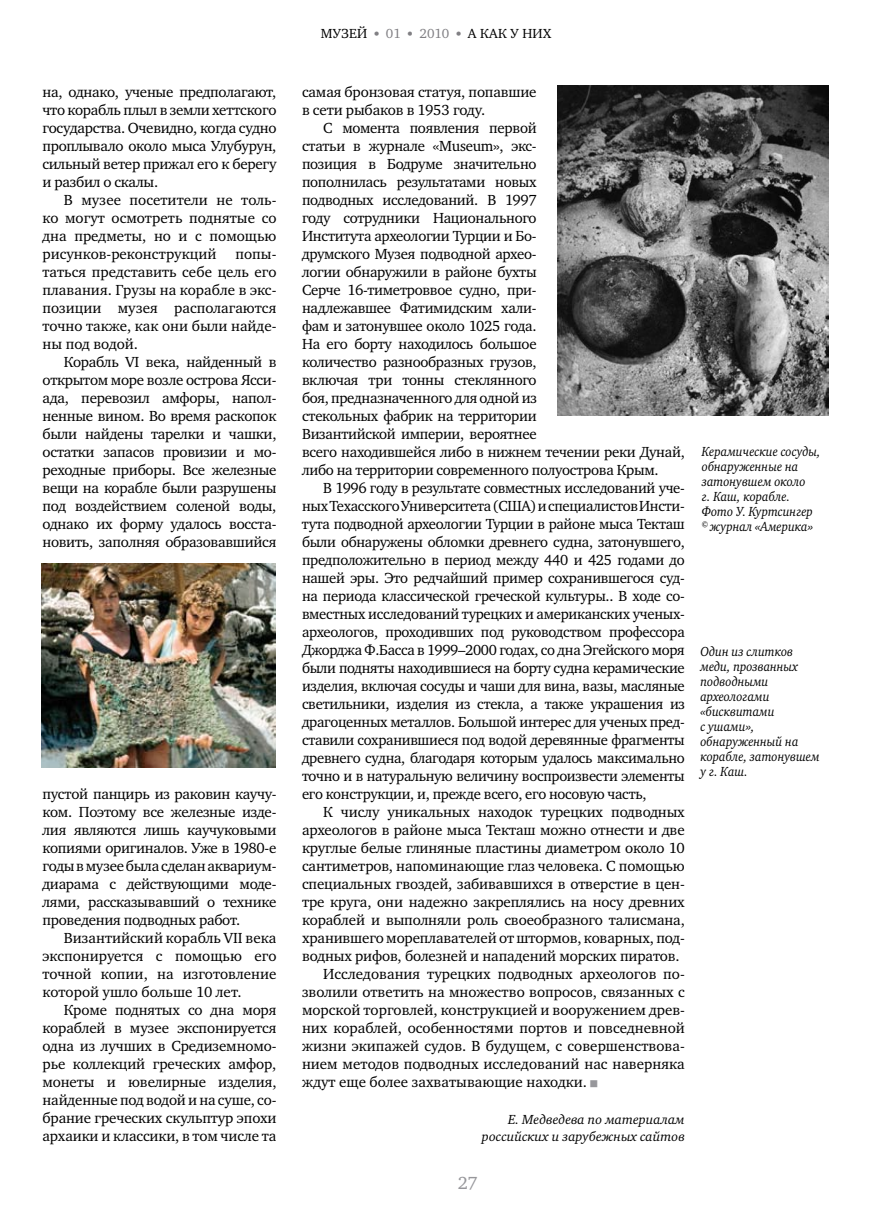
<style>
.page{position:relative;width:872px;height:1212px;background:#fff}
.page>*{position:absolute;margin:0;border:0;box-sizing:border-box;transform-origin:0 0}
.t1{font:18px "Charter C";color:#97979b}
.t2{font:15px/18px "Charter C";letter-spacing:-.01em;color:#000;text-align:justify}
.t3{font:italic 13.5px/15px "Charter C";color:#000;scale:.9 1}
.t4{font:italic 13.5px/16.5px "Charter C";color:#000;text-align:right}
.t5{font:13.5px "Charter C";color:#000}
.t6{font:13.5px "Charter C";letter-spacing:-.01em;color:#818084}
.s1{color:#97979b}
</style>
<div class="page">
<img style="left:42px;top:563px;width:234px;height:204px">
<img style="left:558px;top:85px;width:270px;height:330px">
<p class="t2" style="left:43px;top:83px;width:235px">на, однако, ученые предполагают, что корабль плыл в земли хеттского государства. Очевидно, когда судно проплывало около мыса Улубурун, сильный ветер прижал его к берегу и разбил о скалы.</p>
<p class="t2" style="left:43px;top:191px;width:235px;text-indent:21px">В музее посетители не толь&shy;ко могут осмотреть поднятые со дна предметы, но и с помощью рисунков-реконструкций</p>
<p class="t2" style="left:43px;top:245px;width:235px;text-indent:193px">попы&shy;таться представить себе цель его плавания. Грузы на корабле в экс&shy;позиции музея располагаются точно также, как они были найде&shy;ны под водой.</p>
<p class="t2" style="left:43px;top:353px;width:235px;text-indent:21px">Корабль VI века, найденный в открытом море возле острова Ясси&shy;ада, перевозил амфоры, напол&shy;ненные вином. Во время раскопок были найдены тарелки и чашки, остатки запасов провизии и мо&shy;реходные приборы. Все железные вещи на корабле были разрушены под воздействием соленой воды, однако их форму удалось восста&shy;новить, заполняя образовавшийся</p>
<p class="t2" style="left:43px;top:785px;width:235px">пустой панцирь из раковин каучу&shy;ком. Поэтому все железные изде&shy;лия являются лишь каучуковыми копиями оригиналов. Уже в 1980-е годы в музее была сделан аквариум&shy;диарама с действующими моде&shy;лями, рассказывавший о технике проведения подводных работ.</p>
<p class="t2" style="left:43px;top:929px;width:235px;text-indent:21px">Византийский корабль VII века экспонируется с помощью его точной копии, на изготовление которой ушло больше 10 лет.</p>
<p class="t2" style="left:43px;top:1001px;width:235px;text-indent:21px">Кроме поднятых со дна моря кораблей в музее экспонируется одна из лучших в Средиземномо&shy;рье коллекций греческих амфор, монеты и ювелирные изделия, найденные под водой и на суше, со&shy;брание греческих скульптур эпохи архаики и классики, в том числе та</p>
<p class="t5" style="left:321px;top:26px;width:48px">музей</p>
<p class="t6" style="left:374px;top:26px;width:28px">● 01</p>
<p class="t6" style="left:408px;top:26px;width:43px">● 2010</p>
<p class="t5" style="left:456px;top:26px;width:95px"><sup>●</sup> а как у них</p>
<p class="t2" style="left:302px;top:83px;width:236px">самая бронзовая статуя, попавшие в сети рыбаков в 1953 году.</p>
<p class="t2" style="left:302px;top:119px;width:384px;text-align:left;text-indent:21px">С момента появления первой<br>статьи в журнале «Museum», экс-<br>позиция в Бодруме значительно<br>пополнилась результатами новых<br>подводных исследований. В 1997<br>году сотрудники Национального<br>Института археологии Турции и Бо-<br>друмского Музея подводной архео-<br>логии обнаружили в районе бухты<br>Серче 16-тиметроввое судно, при-<br>надлежавшее Фатимидским хали-<br>фам и затонувшее около 1025 года.<br>На его борту находилось большое<br>количество разнообразных грузов,<br>включая три тонны стеклянного<br>боя, предназначенного для одной из<br>стекольных фабрик на территории<br>Византийской империи, вероятнее<br>всего находившейся либо в нижнем течении реки Дунай, либо на территории современного полуострова Крым.</p>
<p class="t2" style="left:302px;top:479px;width:384px;text-indent:21px">В 1996 году в результате совместных исследований уче&shy;ных Техасского Университета (США) и специалистов Инсти&shy;тута подводной археологии Турции в районе мыса Текташ были обнаружены обломки древнего судна, затонувшего, предположительно в период между 440 и 425 годами до нашей эры. Это редчайший пример сохранившегося суд&shy;на периода классической греческой культуры.. В ходе со&shy;вместных исследований турецких и американских ученых&shy;археологов, проходивших под руководством профессора Джорджа Ф.Басса в 1999–2000 годах, со дна Эгейского моря были подняты находившиеся на борту судна керамические изделия, включая сосуды и чаши для вина, вазы, масляные светильники, изделия из стекла, а также украшения из драгоценных металлов. Большой интерес для ученых пред&shy;ставили сохранившиеся под водой деревянные фрагменты древнего судна, благодаря которым удалось максимально точно и в натуральную величину воспроизвести элементы его конструкции, и, прежде всего, его носовую часть,</p>
<p class="t2" style="left:323px;top:803px;width:363px">К числу уникальных находок турецких подводных</p>
<p class="t2" style="left:302px;top:821px;width:384px">археологов в районе мыса Текташ можно отнести и две</p>
<p class="t2" style="left:302px;top:839px;width:384px">круглые белые глиняные пластины диаметром около 10</p>
<p class="t2" style="left:302px;top:857px;width:384px">сантиметров, напоминающие глаз человека. С помощью</p>
<p class="t2" style="left:302px;top:875px;width:384px">специальных гвоздей, забивавшихся в отверстие в цен-</p>
<p class="t2" style="left:302px;top:893px;width:384px">тре круга, они надежно закреплялись на носу древних</p>
<p class="t2" style="left:302px;top:911px;width:384px">кораблей и выполняли роль своеобразного талисмана,</p>
<p class="t2" style="left:302px;top:929px;width:384px">хранившего мореплавателей от штормов, коварных, под-</p>
<p class="t2" style="left:302px;top:947px;width:379px">водных рифов, болезней и нападений морских пиратов.</p>
<p class="t2" style="left:323px;top:965px;width:363px">Исследования турецких подводных археологов по-</p>
<p class="t2" style="left:302px;top:983px;width:384px">зволили ответить на множество вопросов, связанных с</p>
<p class="t2" style="left:302px;top:1001px;width:384px">морской торговлей, конструкцией и вооружением древ-</p>
<p class="t2" style="left:302px;top:1019px;width:384px">них кораблей, особенностями портов и повседневной</p>
<p class="t2" style="left:302px;top:1037px;width:384px">жизни экипажей судов. В будущем, с совершенствова-</p>
<p class="t2" style="left:302px;top:1055px;width:384px">нием методов подводных исследований нас наверняка</p>
<p class="t2" style="left:302px;top:1073px;width:297px">ждут еще более захватывающие находки. <span class="s1">■</span></p>
<p class="t4" style="left:482px;top:1112px;width:204px">Е. Медведевa по материалам российских и зарубежных сайтов</p>
<p class="t1" style="left:458px;top:1173px;width:21px">27</p>
<p class="t3" style="left:702px;top:445px;width:133px">Керамические сосуды, обнаруженные на затонувшем около<br>г. Каш, корабле.<br>Фото У. Куртсингер <sup>©</sup> журнал «Америка»</p>
<p class="t3" style="left:700px;top:644px;width:134px">Один из слитков меди, прозванных подводными археологами «бисквитами<br>с ушами», обнаруженный на корабле, затонувшем у г. Каш.</p>
</div>
